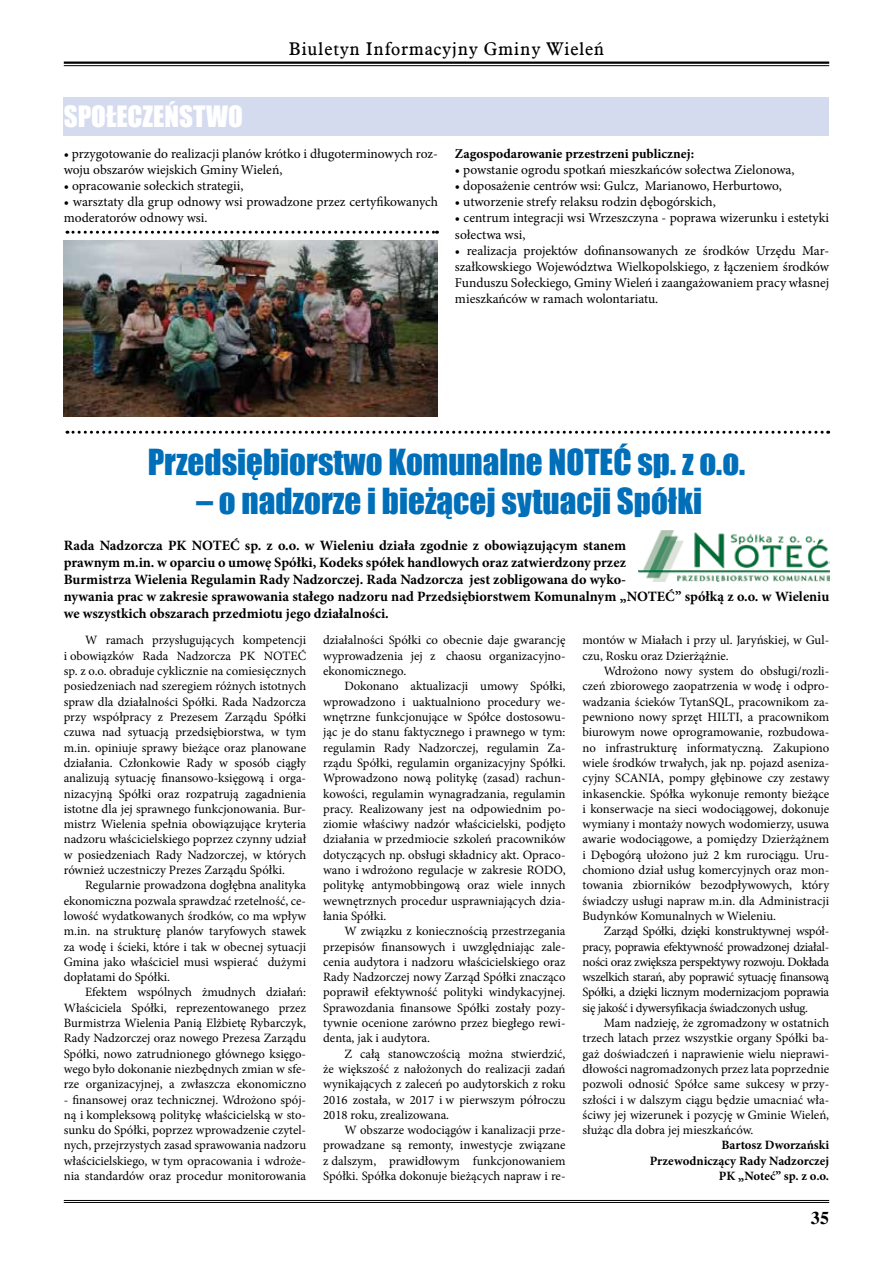
<style>
.page{position:relative;width:893px;height:1263px;background:#fff}
.page>*{position:absolute;margin:0;border:0;box-sizing:border-box;transform-origin:0 0}
.t1{font:33px "Impact";color:#006fb9}
.t2{font:27px "Impact";color:#fff}
.t3{font:18px "Aldine 721 EU";letter-spacing:.04em;color:#000}
.t4{font:700 18px "Dutch 801 EU";color:#000}
.t5{font:700 14.25px/17.1px "Minion Pro";color:#000}
.t6{font:13.5px/16.2px "Minion Pro";color:#000}
.t7{font:700 13.5px "Minion Pro";color:#000}
.t8{font:12.75px/15.3px "Minion Pro";color:#000;text-align:justify}
.t9{font:700 12.75px/15.3px "Minion Pro";color:#000;text-align:right}
</style>
<div class="page">
<hr style="left:64px;top:62px;width:765px;height:2px;background:#000">
<hr style="left:64px;top:65px;width:765px;height:1px;background:#000">
<hr style="left:64px;top:1200px;width:765px;height:1px;background:#000">
<hr style="left:64px;top:1202px;width:765px;height:1px;background:#000">
<img style="left:64px;top:240px;width:374px;height:177px">
<img style="left:639px;top:530px;width:190px;height:52px">
<div style="left:64px;top:98px;width:765px;height:38px;background:#d5dbef"></div>
<svg style="left:67px;top:231px;width:370px;height:3px"></svg>
<svg style="left:67px;top:431px;width:762px;height:3px"></svg>
<h2 class="t2" style="left:64px;top:95px;width:181px">SPOŁECZEŃSTWO</h2>
<h3 class="t3" style="left:289px;top:38px;width:317px">Biuletyn Informacyjny Gminy Wieleń</h3>
<p class="t6" style="left:64px;top:145px;width:376px">• przygotowanie do realizacji planów krótko i długoterminowych roz&shy;woju obszarów wiejskich Gminy Wieleń,</p>
<p class="t6" style="left:64px;top:178px;width:181px">• opracowanie sołeckich strategii,</p>
<p class="t6" style="left:64px;top:194px;width:376px">• warsztaty dla grup odnowy wsi prowadzone przez certyfikowanych moderatorów odnowy wsi.</p>
<p class="t7" style="left:455px;top:144px;width:241px">Zagospodarowanie przestrzeni publicznej:</p>
<p class="t6" style="left:455px;top:161px;width:341px">• powstanie ogrodu spotkań mieszkańców sołectwa Zielonowa,</p>
<p class="t6" style="left:455px;top:178px;width:328px">• doposażenie centrów wsi: Gulcz, Marianowo, Herburtowo,</p>
<p class="t6" style="left:455px;top:194px;width:262px">• utworzenie strefy relaksu rodzin dębogórskich,</p>
<p class="t6" style="left:455px;top:210px;width:376px">• centrum integracji wsi Wrzeszczyna - poprawa wizerunku i estetyki sołectwa wsi,</p>
<p class="t6" style="left:455px;top:242px;width:376px;text-align:justify">• realizacja projektów dofinansowanych ze środków Urzędu Mar&shy;szałkowskiego Województwa Wielkopolskiego, z łączeniem środków Funduszu Sołeckiego, Gminy Wieleń i zaangażowaniem pracy własnej mieszkańców w ramach wolontariatu.</p>
<h1 class="t1" style="left:148px;top:436px;width:599px">Przedsiębiorstwo Komunalne NOTEĆ sp. z o.o.</h1>
<h1 class="t1" style="left:197px;top:476px;width:507px">– o nadzorze i bieżącej sytuacji Spółki</h1>
<p class="t5" style="left:64px;top:537px;width:767px">Rada Nadzorcza PK NOTEĆ sp. z o.o. w Wieleniu działa zgodnie z obowiązującym stanem<br>prawnym m.in. w oparciu o umowę Spółki, Kodeks spółek handlowych oraz zatwierdzony przez<br>Burmistrza Wielenia Regulamin Rady Nadzorczej. Rada Nadzorcza jest zobligowana do wyko-<br>nywania prac w zakresie sprawowania stałego nadzoru nad Przedsiębiorstwem Komunalnym „NOTEĆ” spółką z o.o. w Wieleniu we wszystkich obszarach przedmiotu jego działalności.</p>
<p class="t8" style="left:64px;top:633px;width:244px;text-indent:21px">W ramach przysługujących kompetencji i obowiązków Rada Nadzorcza PK NOTEĆ sp. z o.o. obraduje cyklicznie na comiesięcznych posiedzeniach nad szeregiem różnych istotnych spraw dla działalności Spółki. Rada Nadzorcza przy współpracy z Prezesem Zarządu Spółki czuwa nad sytuacją przedsiębiorstwa, w tym m.in. opiniuje sprawy bieżące oraz planowane działania. Członkowie Rady w sposób ciągły analizują sytuację finansowo-księgową i orga&shy;nizacyjną Spółki oraz rozpatrują zagadnienia istotne dla jej sprawnego funkcjonowania. Bur&shy;mistrz Wielenia spełnia obowiązujące kryteria nadzoru właścicielskiego poprzez czynny udział w posiedzeniach Rady Nadzorczej, w których również uczestniczy Prezes Zarządu Spółki.</p>
<p class="t8" style="left:64px;top:878px;width:244px;text-indent:21px">Regularnie prowadzona dogłębna analityka ekonomiczna pozwala sprawdzać rzetelność, ce&shy;lowość wydatkowanych środków, co ma wpływ m.in. na strukturę planów taryfowych stawek za wodę i ścieki, które i tak w obecnej sytuacji Gmina jako właściciel musi wspierać dużymi dopłatami do Spółki.</p>
<p class="t8" style="left:64px;top:985px;width:244px;text-indent:21px">Efektem wspólnych żmudnych działań:<br>Właściciela Spółki, reprezentowanego przez Burmistrza Wielenia Panią Elżbietę Rybarczyk, Rady Nadzorczej oraz nowego Prezesa Zarządu Spółki, nowo zatrudnionego głównego księgo&shy;wego było dokonanie niezbędnych zmian w sfe&shy;rze organizacyjnej, a zwłaszcza ekonomiczno</p>
<p class="t8" style="left:64px;top:1092px;width:244px">- finansowej oraz technicznej. Wdrożono spój&shy;ną i kompleksową politykę właścicielską w sto&shy;sunku do Spółki, poprzez wprowadzenie czytel&shy;nych, przejrzystych zasad sprawowania nadzoru właścicielskiego, w tym opracowania i wdroże&shy;nia standardów oraz procedur monitorowania</p>
<p class="t8" style="left:323px;top:633px;width:244px">działalności Spółki co obecnie daje gwarancję wyprowadzenia jej z chaosu organizacyjno&shy;ekonomicznego.</p>
<p class="t8" style="left:323px;top:679px;width:244px;text-indent:21px">Dokonano aktualizacji umowy Spółki, wprowadzono i uaktualniono procedury we&shy;wnętrzne funkcjonujące w Spółce dostosowu&shy;jąc je do stanu faktycznego i prawnego w tym: regulamin Rady Nadzorczej, regulamin Za&shy;rządu Spółki, regulamin organizacyjny Spółki.<br>Wprowadzono nową politykę (zasad) rachun&shy;kowości, regulamin wynagradzania, regulamin pracy. Realizowany jest na odpowiednim po&shy;ziomie właściwy nadzór właścicielski, podjęto działania w przedmiocie szkoleń pracowników dotyczących np. obsługi składnicy akt. Opraco&shy;wano i wdrożono regulacje w zakresie RODO, politykę antymobbingową oraz wiele innych wewnętrznych procedur usprawniających dzia&shy;łania Spółki.</p>
<p class="t8" style="left:323px;top:923px;width:244px;text-indent:21px">W związku z koniecznością przestrzegania przepisów finansowych i uwzględniając zale&shy;cenia audytora i nadzoru właścicielskiego oraz Rady Nadzorczej nowy Zarząd Spółki znacząco poprawił efektywność polityki windykacyjnej.<br>Sprawozdania finansowe Spółki zostały pozy&shy;tywnie ocenione zarówno przez biegłego rewi&shy;denta, jak i audytora.</p>
<p class="t8" style="left:323px;top:1046px;width:244px;text-indent:21px">Z całą stanowczością można stwierdzić, że większość z nałożonych do realizacji zadań wynikających z zaleceń po audytorskich z roku 2016 została, w 2017 i w pierwszym półroczu 2018 roku, zrealizowana.</p>
<p class="t8" style="left:323px;top:1122px;width:244px;text-indent:21px">W obszarze wodociągów i kanalizacji prze&shy;prowadzane są remonty, inwestycje związane z dalszym, prawidłowym funkcjonowaniem Spółki. Spółka dokonuje bieżących napraw i re-</p>
<p class="t8" style="left:583px;top:633px;width:248px">montów w Miałach i przy ul. Jaryńskiej, w Gul&shy;czu, Rosku oraz Dzierżążnie.</p>
<p class="t8" style="left:583px;top:663px;width:248px;text-indent:21px">Wdrożono nowy system do obsługi/rozli&shy;czeń zbiorowego zaopatrzenia w wodę i odpro&shy;wadzania ścieków TytanSQL, pracownikom za&shy;pewniono nowy sprzęt HILTI, a pracownikom biurowym nowe oprogramowanie, rozbudowa&shy;no infrastrukturę informatyczną. Zakupiono wiele środków trwałych, jak np. pojazd aseniza&shy;cyjny SCANIA, pompy głębinowe czy zestawy inkasenckie. Spółka wykonuje remonty bieżące i konserwacje na sieci wodociągowej, dokonuje wymiany i montaży nowych wodomierzy, usuwa awarie wodociągowe, a pomiędzy Dzierżążnem i Dębogórą ułożono już 2 km rurociągu. Uru&shy;chomiono dział usług komercyjnych oraz mon&shy;towania zbiorników bezodpływowych, który świadczy usługi napraw m.in. dla Administracji Budynków Komunalnych w Wieleniu.</p>
<p class="t8" style="left:583px;top:923px;width:248px;text-indent:21px">Zarząd Spółki, dzięki konstruktywnej współ&shy;pracy, poprawia efektywność prowadzonej działal&shy;ności oraz zwiększa perspektywy rozwoju. Dokłada wszelkich starań, aby poprawić sytuację finansową Spółki, a dzięki licznym modernizacjom poprawia się jakość i dywersyfikacja świadczonych usług.</p>
<p class="t8" style="left:583px;top:1015px;width:248px;text-indent:21px">Mam nadzieję, że zgromadzony w ostatnich trzech latach przez wszystkie organy Spółki ba&shy;gaż doświadczeń i naprawienie wielu nieprawi&shy;dłowości nagromadzonych przez lata poprzednie pozwoli odnosić Spółce same sukcesy w przy&shy;szłości i w dalszym ciągu będzie umacniać wła&shy;ściwy jej wizerunek i pozycję w Gminie Wieleń, służąc dla dobra jej mieszkańców.</p>
<p class="t9" style="left:650px;top:1137px;width:181px">Bartosz Dworzański<br>Przewodniczący Rady Nadzorczej<br>PK „Noteć” sp. z o.o.</p>
<h3 class="t4" style="left:811px;top:1207px;width:19px">35</h3>
</div>
